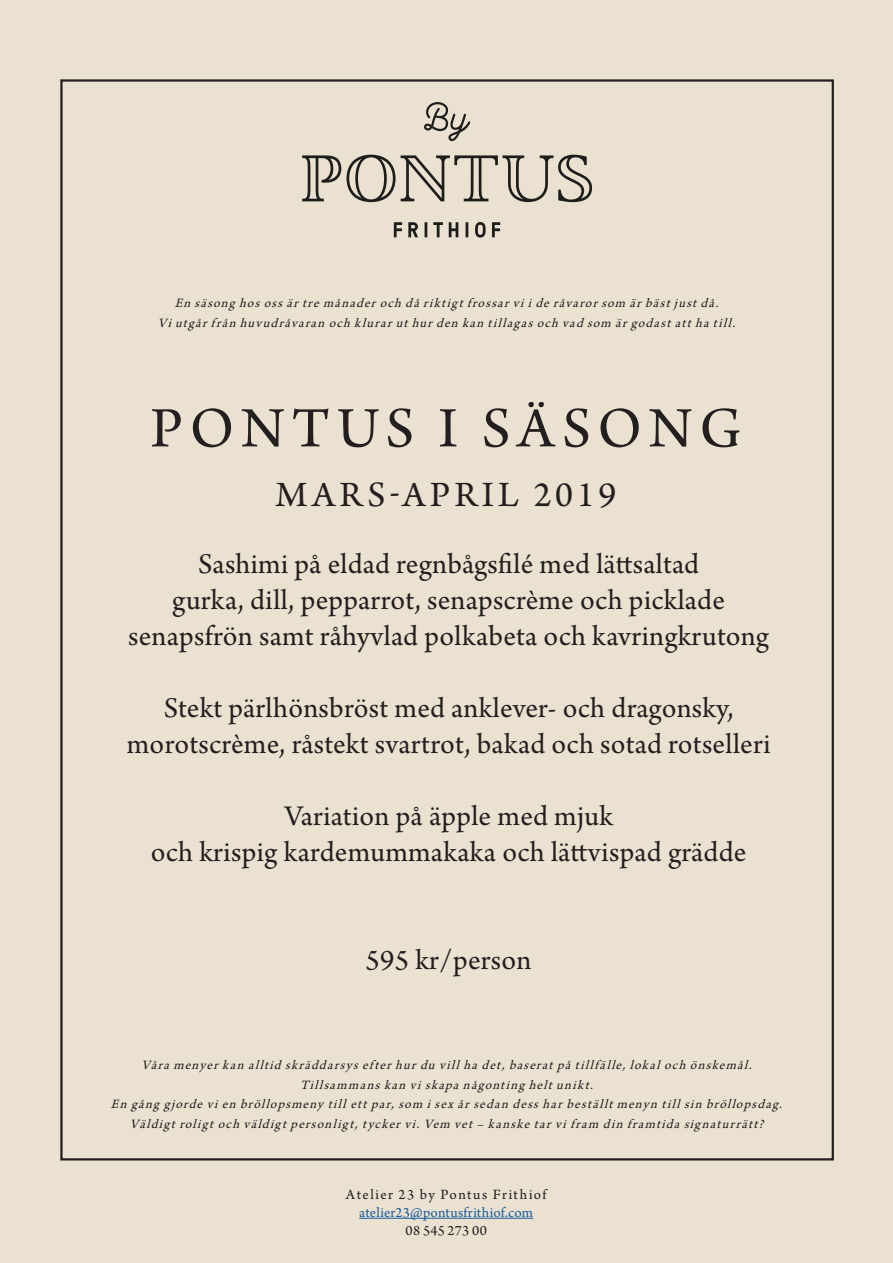
<style>
.page{position:relative;width:893px;height:1263px;background:#eae1d0}
.page>*{position:absolute;margin:0;border:0;box-sizing:border-box;transform-origin:0 0}
.Rubrik{font:60px "Arno Pro";letter-spacing:.11em;color:#231f20}
.Rubrik-2{font:37.5px "Arno Pro";letter-spacing:.115em;color:#231f20}
.t1{font:30px "Arno Pro";letter-spacing:.01em;color:#231f20}
.t2{font:15px/18px "Arno Pro";letter-spacing:.01em;color:#175d9e;text-align:center}
.t3{font:15px "Arno Pro";letter-spacing:.095em;color:#231f20}
.Mellanrubrik{font:italic 13.5px/19.5px "Arno Pro";letter-spacing:.115em;color:#231f20;text-align:center}
.s1{color:#231f20}
</style>
<div class="page">
<hr style="left:359px;top:1218px;width:174px;height:1px;background:#175d9e">
<svg style="left:302px;top:155px;width:39px;height:46px"></svg>
<svg style="left:347px;top:155px;width:245px;height:47px"></svg>
<svg style="left:424px;top:102px;width:46px;height:39px"></svg>
<svg style="left:425px;top:222px;width:2px;height:15px"></svg>
<svg style="left:466px;top:222px;width:2px;height:15px"></svg>
<svg style="left:475px;top:222px;width:11px;height:16px"></svg>
<svg style="left:433px;top:222px;width:10px;height:15px"></svg>
<svg style="left:449px;top:222px;width:9px;height:15px"></svg>
<svg style="left:394px;top:222px;width:8px;height:15px"></svg>
<svg style="left:408px;top:222px;width:10px;height:15px"></svg>
<svg style="left:492px;top:222px;width:8px;height:15px"></svg>
<p class="Mellanrubrik" style="left:158px;top:294px;width:583px">En säsong hosossärtre månaderoch dåriktigtf rossarviide råvarorsom ärbästjustdå.<br>Viutgårfrån huvudråvaran och kluraruthurden kan tillagasoch vad som ärgodastatthatill.</p>
<p class="Rubrik" style="left:150px;top:394px;width:593px">PONTUS I SÄSONG</p>
<p class="Rubrik-2" style="left:276px;top:474px;width:342px">MARS-APRIL 2019</p>
<p class="t1" style="left:198px;top:547px;width:503px">Sashimi på eldad regnbågsfilé med lättsaltad</p>
<p class="t1" style="left:172px;top:583px;width:554px">gurka, dill, pepparrot, senapscrème och picklade</p>
<p class="t1" style="left:128px;top:619px;width:642px">senapsfrön samt råhyvlad polkabeta och kavringkrutong</p>
<p class="t1" style="left:164px;top:691px;width:571px">Stekt pärlhönsbröst med anklever- och dragonsky,</p>
<p class="t1" style="left:127px;top:727px;width:645px">morotscrème, råstekt svartrot, bakad och sotad rotselleri</p>
<p class="t1" style="left:284px;top:799px;width:330px">Variation på äpple med mjuk</p>
<p class="t1" style="left:151px;top:835px;width:597px">och krispig kardemummakaka och lättvispad grädde</p>
<p class="t1" style="left:366px;top:943px;width:167px">595 kr/person</p>
<p class="Mellanrubrik" style="left:141px;top:1056px;width:616px">Våramenyerkan alltid skräddarsysefterhurdu villhadet,baseratpåtillfälle,lokaloch önskemål.</p>
<p class="Mellanrubrik" style="left:300px;top:1076px;width:299px">Tillsammanskan viskapanågonting heltunikt.</p>
<p class="Mellanrubrik" style="left:111px;top:1095px;width:677px">En gång gjorde vien bröllopsmeny tillettpar,som isexårsedan dessharbeställtmenyn tillsin bröllopsdag.</p>
<p class="Mellanrubrik" style="left:130px;top:1115px;width:640px">Väldigtroligtoch väldigtpersonligt,tyckervi.Vem vet– kanske tarvifram din framtidasignaturrätt?</p>
<p class="t3" style="left:346px;top:1186px;width:202px">Atelier 23 by Pontus Frithiof</p>
<p class="t2" style="left:359px;top:1204px;width:175px">atelier23@pontusfrithiof.com<br><span class="s1">08 545 273 00</span></p>
</div>
